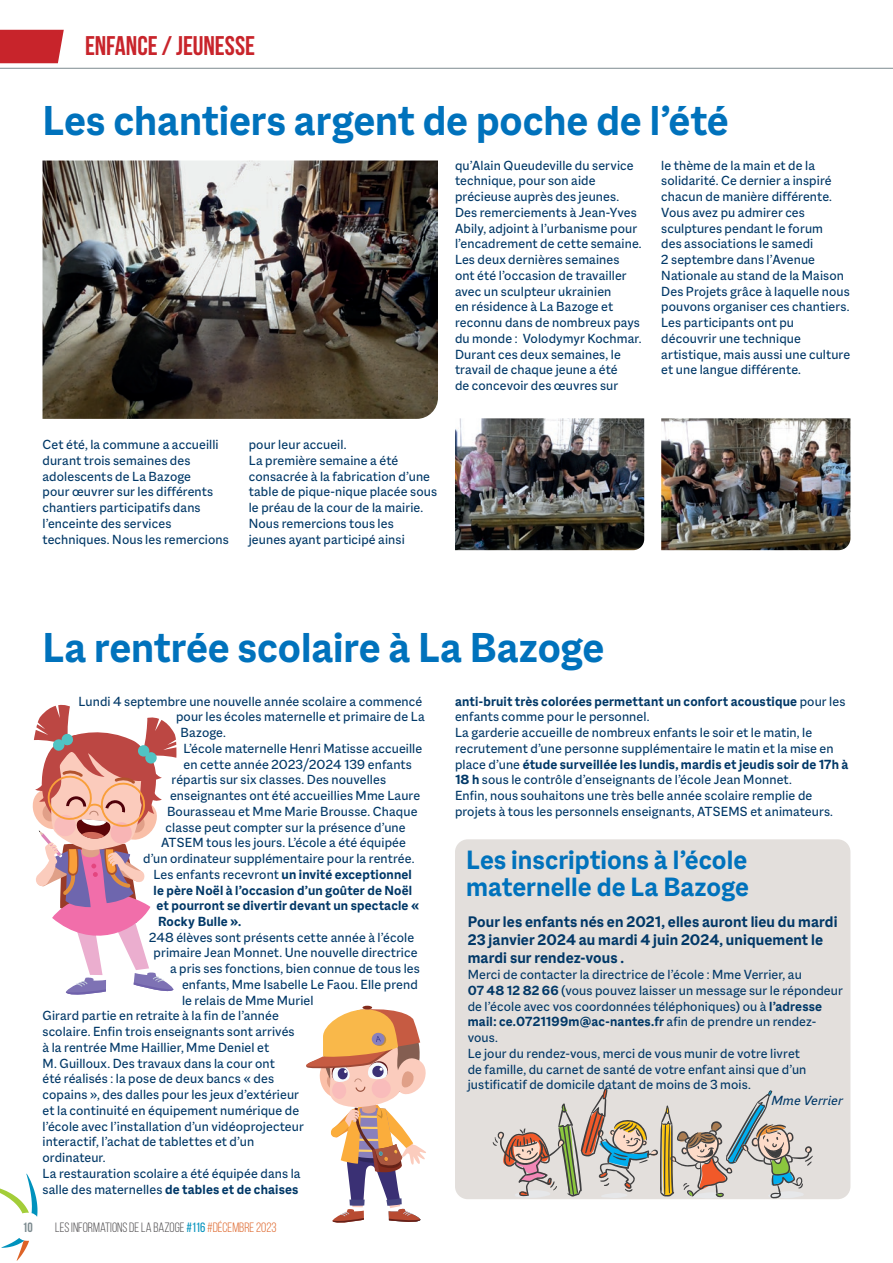
<style>
.page{position:relative;width:893px;height:1263px;background:#fff}
.page>*{position:absolute;margin:0;border:0;box-sizing:border-box;transform-origin:0 0}
.t1{font:700 45px "Macklin Sans";letter-spacing:-.005em;color:#0072bc}
.t2{font:700 28.5px/27px "Macklin Sans";color:#0072bc}
.t3{font:700 27px "Bebas Neue";letter-spacing:-.005em;color:#c8242b}
.t4{font:700 16.5px/18px "Macklin Sans";letter-spacing:.005em;color:#013867}
.t5{font:14.25px/15.8px "Macklin Sans";letter-spacing:.01em;color:#013867}
.t6{font:700 14.25px "Macklin Sans";letter-spacing:.01em;color:#013867}
.t7{font:italic 14.25px "Macklin Sans";letter-spacing:.01em;color:#013867}
.t8{font:13.5px "Bebas Neue";color:#4d4b4d}
.t9{font:700 13.5px "Bebas Neue";color:#7d8b90}
.s1{font-weight:700}
.s2{font-weight:400}
.s3{color:#0092bd}
.s4{color:#dd6327}
</style>
<div class="page">
<hr style="left:0;top:68px;width:893px;height:1px;background:#7d8b90">
<svg style="left:0;top:1174px;width:37px;height:43px"></svg>
<svg style="left:1px;top:1238px;width:28px;height:23px"></svg>
<div style="left:0;top:30px;width:64px;height:33px;background:#c8242b"></div>
<div style="left:455px;top:839px;width:395px;height:360px;background:#e3dfdc;border-radius:13px"></div>
<svg style="left:492px;top:1088px;width:321px;height:111px"></svg>
<img style="left:43px;top:161px;width:395px;height:258px">
<img style="left:661px;top:418px;width:189px;height:132px">
<img style="left:455px;top:418px;width:189px;height:132px">
<svg style="left:33px;top:705px;width:143px;height:289px"></svg>
<svg style="left:306px;top:1006px;width:120px;height:216px"></svg>
<h3 class="t3" style="left:85px;top:31px;width:172px">ENFANCE / JEUNESSE</h3>
<h1 class="t1" style="left:43px;top:95px;width:688px">Les chantiers argent de poche de l’été</h1>
<p class="t5" style="left:455px;top:157px;width:188px">qu’Alain Queudeville du service technique, pour son aide précieuse auprès des jeunes.<br>Des remerciements à Jean-Yves<br>Abily, adjoint à l’urbanisme pour l’encadrement de cette semaine.<br>Les deux dernières semaines ont été l’occasion de travailler avec un sculpteur ukrainien<br>en résidence à La Bazoge et reconnu dans de nombreux pays du monde : Volodymyr Kochmar.<br>Durant ces deux semaines, le travail de chaque jeune a été<br>de concevoir des œuvres sur</p>
<p class="t5" style="left:661px;top:157px;width:190px">le thème de la main et de la solidarité. Ce dernier a inspiré chacun de manière différente.<br>Vous avez pu admirer ces sculptures pendant le forum<br>des associations le samedi<br>2 septembre dans l’Avenue<br>Nationale au stand de la Maison<br>Des Projets grâce à laquelle nous pouvons organiser ces chantiers.<br>Les participants ont pu découvrir une technique artistique, mais aussi une culture et une langue différente.</p>
<p class="t5" style="left:43px;top:436px;width:188px">Cet été, la commune a accueilli durant trois semaines des adolescents de La Bazoge<br>pour œuvrer sur les différents chantiers participatifs dans l’enceinte des services techniques. Nous les remercions</p>
<p class="t5" style="left:249px;top:436px;width:190px">pour leur accueil.<br>La première semaine a été consacrée à la fabrication d’une table de pique-nique placée sous le préau de la cour de la mairie.<br>Nous remercions tous les<br>jeunes ayant participé ainsi</p>
<h1 class="t1" style="left:43px;top:621px;width:563px">La rentrée scolaire à La Bazoge</h1>
<p class="t5" style="left:455px;top:693px;width:395px"><span class="s1">anti-bruit très colorées permettant un confort acoustique</span> pour les enfants comme pour le personnel.<br>La garderie accueille de nombreux enfants le soir et le matin, le recrutement d’une personne supplémentaire le matin et la mise en place d’une <span class="s1">étude surveillée les lundis, mardis et jeudis soir de 17h à 18 h</span> sous le contrôle d’enseignants de l’école Jean Monnet.<br>Enfin, nous souhaitons une très belle année scolaire remplie de projets à tous les personnels enseignants, ATSEMS et animateurs.</p>
<p class="t5" style="left:79px;top:693px;width:345px">Lundi 4 septembre une nouvelle année scolaire a commencé</p>
<p class="t5" style="left:176px;top:709px;width:250px">pour les écoles maternelle et primaire de La</p>
<p class="t5" style="left:181px;top:724px;width:47px">Bazoge.</p>
<p class="t5" style="left:184px;top:740px;width:240px">L’école maternelle Henri Matisse accueille</p>
<p class="t5" style="left:184px;top:756px;width:230px">en cette année 2023/2024 139 enfants</p>
<p class="t5" style="left:172px;top:772px;width:216px">répartis sur six classes. Des nouvelles</p>
<p class="t5" style="left:170px;top:787px;width:252px">enseignantes ont été accueillies Mme Laure</p>
<p class="t5" style="left:167px;top:803px;width:252px">Bourasseau et Mme Marie Brousse. Chaque</p>
<p class="t5" style="left:166px;top:819px;width:242px">classe peut compter sur la présence d’une</p>
<p class="t5" style="left:161px;top:835px;width:246px">ATSEM tous les jours. L’école a été équipée</p>
<p class="t5" style="left:143px;top:850px;width:273px">d’un ordinateur supplémentaire pour la rentrée.</p>
<p class="t6" style="left:154px;top:866px;width:260px"><span class="s2">Les enfants recevront</span> un invité exceptionnel</p>
<p class="t6" style="left:154px;top:882px;width:260px">le père Noël à l’occasion d’un goûter de Noël</p>
<p class="t6" style="left:157px;top:897px;width:264px">et pourront se divertir devant un spectacle «</p>
<p class="t6" style="left:158px;top:913px;width:85px">Rocky Bulle ».</p>
<p class="t5" style="left:149px;top:929px;width:267px">248 élèves sont présents cette année à l’école</p>
<p class="t5" style="left:154px;top:945px;width:266px">primaire Jean Monnet. Une nouvelle directrice</p>
<p class="t5" style="left:170px;top:961px;width:251px">a pris ses fonctions, bien connue de tous les</p>
<p class="t5" style="left:182px;top:976px;width:237px">enfants, Mme Isabelle Le Faou. Elle prend</p>
<p class="t5" style="left:182px;top:992px;width:133px">le relais de Mme Muriel</p>
<p class="t5" style="left:43px;top:1008px;width:238px">Girard partie en retraite à la fin de l’année</p>
<p class="t5" style="left:43px;top:1023px;width:254px">scolaire. Enfin trois enseignants sont arrivés</p>
<p class="t5" style="left:43px;top:1039px;width:228px">à la rentrée Mme Haillier, Mme Deniel et</p>
<p class="t5" style="left:43px;top:1055px;width:234px">M. Guilloux. Des travaux dans la cour ont</p>
<p class="t5" style="left:43px;top:1071px;width:233px">été réalisés : la pose de deux bancs « des</p>
<p class="t5" style="left:43px;top:1086px;width:258px">copains », des dalles pour les jeux d’extérieur</p>
<p class="t5" style="left:43px;top:1102px;width:258px">et la continuité en équipement numérique de</p>
<p class="t5" style="left:43px;top:1118px;width:263px">l’école avec l’installation d’un vidéoprojecteur</p>
<p class="t5" style="left:43px;top:1134px;width:213px">interactif, l’achat de tablettes et d’un</p>
<p class="t5" style="left:43px;top:1149px;width:64px">ordinateur.</p>
<p class="t5" style="left:43px;top:1165px;width:260px">La restauration scolaire a été équipée dans la</p>
<p class="t5" style="left:43px;top:1181px;width:257px">salle des maternelles <span class="s1">de tables et de chaises</span></p>
<h2 class="t2" style="left:466px;top:846px;width:284px">Les inscriptions à l’école maternelle de La Bazoge</h2>
<p class="t4" style="left:468px;top:913px;width:371px">Pour les enfants nés en 2021, elles auront lieu du mardi<br>23 janvier 2024 au mardi 4 juin 2024, uniquement le mardi sur rendez-vous .</p>
<p class="t5" style="left:468px;top:967px;width:377px">Merci de contacter la directrice de l’école : Mme Verrier, au<br><span class="s1">07 48 12 82 66</span> (vous pouvez laisser un message sur le répondeur de l’école avec vos coordonnées téléphoniques) ou à <span class="s1">l’adresse mail : ce.0721199m@ac-nantes.fr</span> afin de prendre un rendez&shy;vous.<br>Le jour du rendez-vous, merci de vous munir de votre livret<br>de famille, du carnet de santé de votre enfant ainsi que d’un justificatif de domicile datant de moins de 3 mois.</p>
<p class="t7" style="left:771px;top:1092px;width:73px">Mme Verrier</p>
<p class="t9" style="left:22px;top:1219px;width:12px">10</p>
<p class="t8" style="left:55px;top:1220px;width:223px">LES INFORMATIONS DE LA BAZOGE <span class="s3">#116</span> <span class="s4">#DÉCEMBRE 2023</span></p>
</div>
